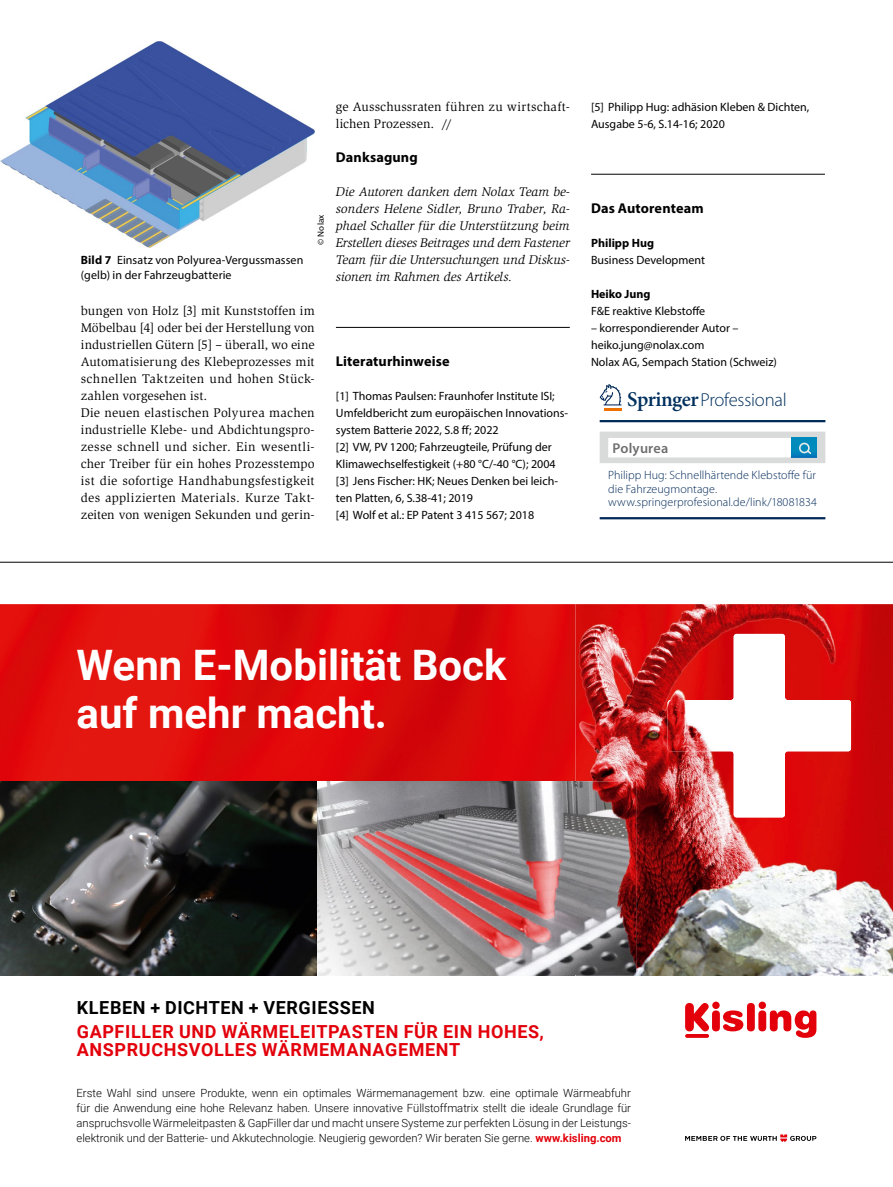
<style>
.page{position:relative;width:893px;height:1187px;background:#fff}
.page>*{position:absolute;margin:0;border:0;box-sizing:border-box;transform-origin:0 0}
.t1{font:700 42px/48px "Roboto";color:#fff}
.Box_Heading_SP-3sp{font:300 18.75px "Myriad Pro";letter-spacing:-.01em;color:#00305e}
.t2{font:700 18px/24px "Roboto";letter-spacing:.035em;color:#e3000b}
.t3{font:18px "Roboto Bold 2";letter-spacing:.035em;color:#e3000b}
.Author_Heading{font:700 14.25px "Myriad Pro";letter-spacing:.005em;color:#000}
.SectionHeading_1_x{font:700 14.25px "Myriad Pro";letter-spacing:.005em;color:#000}
.Box_SectionHeading_S{font:600 14.25px "Myriad Pro";letter-spacing:.015em;color:#6e6e6e}
.Para_x{font:12.9px/17px "Slimbach Std";letter-spacing:.01em;color:#000;text-align:justify}
.Para_x-2{font:italic 12.9px/17px "Slimbach Std";color:#000;text-align:justify}
.Image_Caption_x{font:12px/17px "Myriad Pro";color:#000}
.NoXML_Author_Beschre{font:12px "Myriad Pro";color:#000}
.Para_Box-SP-3sp_last{font:300 12px/13.5px "Myriad Pro";letter-spacing:.005em;color:#002958}
.Author_Beschreibung{font:700 12px "Myriad Pro";color:#000}
.NoXML_Author_Beschre-2{font:700 12px "Myriad Pro";color:#000}
.t4{font:300 11.25px/15px "Roboto";color:#000;text-align:justify}
.Image_Source_x{font:9px "Myriad Pro";letter-spacing:.02em;color:#000}
.s1{font-weight:700}
.s2{font-family:"Minion Pro";font-weight:600;font-size:21px}
.s3{font-family:"Roboto Bold 2";font-weight:400}
.s4{color:#000}
.s5{font-family:"Roboto Bold 2";font-weight:400;color:#000}
.s6{font-family:"Roboto";font-weight:700}
.s7{font-family:"Roboto Light 2";font-weight:400}
.s8{font-family:"Roboto Bold 2";font-weight:400;color:#e3000b}
.s9{font-weight:700;color:#e3000b}
</style>
<div class="page">
<hr style="left:336px;top:327px;width:234px;height:1px;background:#000">
<hr style="left:591px;top:174px;width:234px;height:1px;background:#000">
<img style="left:0;top:41px;width:315px;height:206px">
<hr style="left:0;top:562px;width:893px;height:1px;background:#000">
<hr style="left:600px;top:420px;width:225px;height:2px;background:#002958">
<div style="left:600px;top:431px;width:225px;height:32px;background:#d9dada"></div>
<div style="left:608px;top:438px;width:183px;height:19px;background:#fff"></div>
<hr style="left:600px;top:517px;width:225px;height:2px;background:#002958">
<svg style="left:600px;top:384px;width:21px;height:27px"></svg>
<div style="left:791px;top:438px;width:26px;height:19px;background:linear-gradient(to right,#008abc,#008abc)"></div>
<svg style="left:798px;top:442px;width:15px;height:13px"></svg>
<img style="left:0;top:604px;width:893px;height:371px">
<svg style="left:685px;top:1001px;width:131px;height:36px"></svg>
<img style="left:0;top:781px;width:636px;height:194px">
<svg style="left:685px;top:1134px;width:131px;height:7px"></svg>
<img style="left:823px;top:975px;width:70px;height:1px">
<img style="left:575px;top:975px;width:248px;height:1px">
<img style="left:668px;top:634px;width:183px;height:183px">
<p class="Image_Caption_x" style="left:81px;top:252px;width:224px;line-height:15px"><span class="s1">Bild 7</span> Einsatz von Polyurea-Vergussmassen (gelb) in der Fahrzeugbatterie</p>
<p class="Image_Source_x" style="left:315px;top:245px;width:32px;rotate:-90deg">© Nolax</p>
<p class="Para_x" style="left:81px;top:302px;width:235px">bungen von Holz [3] mit Kunststoffen im Möbelbau [4] oder bei der Herstellung von industriellen Gütern [5] – überall, wo eine Automatisierung des Klebeprozesses mit schnellen Taktzeiten und hohen Stück&shy;zahlen vorgesehen ist.</p>
<p class="Para_x" style="left:81px;top:404px;width:235px">Die neuen elastischen Polyurea machen industrielle Klebe- und Abdichtungspro&shy;zesse schnell und sicher. Ein wesentli&shy;cher Treiber für ein hohes Prozesstempo ist die sofortige Handhabungsfestigkeit des applizierten Materials. Kurze Takt&shy;zeiten von wenigen Sekunden und gerin-</p>
<p class="Para_x" style="left:336px;top:98px;width:235px">ge Ausschussraten führen zu wirtschaft&shy;lichen Prozessen. //</p>
<p class="SectionHeading_1_x" style="left:336px;top:147px;width:83px">Danksagung</p>
<p class="Para_x-2" style="left:336px;top:183px;width:235px">Die Autoren danken dem Nolax Team be&shy;sonders Helene Sidler, Bruno Traber, Ra&shy;phael Schaller für die Unterstützung beim Erstellen dieses Beitrages und dem Fastener Team für die Untersuchungen und Diskus&shy;sionen im Rahmen des Artikels.</p>
<p class="Author_Heading" style="left:336px;top:352px;width:115px">Literaturhinweise</p>
<p class="Image_Caption_x" style="left:336px;top:387px;width:234px">[1] Thomas Paulsen: Fraunhofer Institute ISI;<br>Umfeldbericht zum europäischen Innovations&shy;system Batterie 2022, S.8 ff; 2022</p>
<p class="Image_Caption_x" style="left:336px;top:438px;width:221px">[2] VW, PV 1200; Fahrzeugteile, Prüfung der<br>Klimawechselfestigkeit (+80 °C/-40 °C); 2004</p>
<p class="Image_Caption_x" style="left:336px;top:472px;width:224px">[3] Jens Fischer: HK; Neues Denken bei leich&shy;ten Platten, 6, S.38-41; 2019</p>
<p class="Image_Caption_x" style="left:336px;top:506px;width:200px">[4] Wolf et al.: EP Patent 3 415 567; 2018</p>
<p class="Image_Caption_x" style="left:591px;top:98px;width:220px">[5] Philipp Hug: adhäsion Kleben &amp; Dichten,<br>Ausgabe 5-6, S.14-16; 2020</p>
<p class="Author_Heading" style="left:591px;top:199px;width:114px">Das Autorenteam</p>
<p class="Author_Beschreibung" style="left:591px;top:235px;width:64px">Philipp Hug</p>
<p class="NoXML_Author_Beschre" style="left:591px;top:252px;width:115px">Business Development</p>
<p class="NoXML_Author_Beschre-2" style="left:591px;top:286px;width:61px">Heiko Jung</p>
<p class="NoXML_Author_Beschre" style="left:591px;top:303px;width:116px">F&amp;E reaktive Klebstoffe</p>
<p class="NoXML_Author_Beschre" style="left:591px;top:320px;width:149px">– korrespondierender Autor –</p>
<p class="NoXML_Author_Beschre" style="left:591px;top:337px;width:115px">heiko.jung@nolax.com</p>
<p class="NoXML_Author_Beschre" style="left:591px;top:354px;width:187px">Nolax AG, Sempach Station (Schweiz)</p>
<p class="Box_Heading_SP-3sp" style="left:627px;top:389px;width:161px"><span class="s2">Springer</span>Professional</p>
<p class="Box_SectionHeading_S" style="left:612px;top:439px;width:57px">Polyurea</p>
<p class="Para_Box-SP-3sp_last" style="left:608px;top:469px;width:210px">Philipp Hug: Schnellhärtende Klebstoffe für die Fahrzeugmontage. www.springerprofesional.de/link/18081834</p>
<p class="t1" style="left:77px;top:639px;width:432px"><span class="s3">W</span>enn E-Mobilität Bock auf mehr macht.</p>
<p class="t2" style="left:77px;top:995px;width:469px"><span class="s4">KLEBE</span><span class="s5">N</span> <span class="s4">+</span> <span class="s5">DICH</span><span class="s4">TE</span><span class="s5">N</span> <span class="s4">+ VE</span><span class="s5">RG</span><span class="s4">IESSE</span><span class="s5">N<br></span><span class="s3">GAP</span>FILLER <span class="s3">UN</span>D <span class="s3">WÄR</span>MELE<span class="s3">ITP</span>ASTEN <span class="s3">FÜ</span>R EIN HOHES<span class="s3">,</span></p>
<p class="t3" style="left:77px;top:1037px;width:385px">AN<span class="s6">S</span>PRUC<span class="s6">HS</span>V<span class="s6">OLLES</span> WÄR<span class="s6">MEM</span>ANAG<span class="s6">EME</span>NT</p>
<p class="t4" style="left:77px;top:1084px;width:556px">Erste <span class="s7">W</span>ahl sind <span class="s7">unser</span>e <span class="s7">Pr</span>odukte, wenn ein optimales <span class="s7">W</span>ärmemanagement <span class="s7">bzw</span>. eine optimale <span class="s7">W</span>ärmeabfuhr für die Anwendung eine <span class="s7">hohe Relev</span>anz haben. <span class="s7">Unser</span>e <span class="s7">innovativ</span>e <span class="s7">Füllst</span>offmatrix stellt <span class="s7">die</span> ideale <span class="s7">Grundlage</span> für <span class="s7">anspruchsv</span>olle <span class="s7">W</span>ärmeleitpasten &amp; GapFiller dar und macht <span class="s7">unser</span>e Systeme zur <span class="s7">perf</span>ekten Lösung in der <span class="s7">Leistungs&shy;elektr</span>onik und der Batterie- und Akkutechnologie. Neugierig gewo<span class="s7">r</span>den? Wir be<span class="s7">r</span>aten Sie gerne. <span class="s8">www</span><span class="s9">.kisling.com</span></p>
</div>
